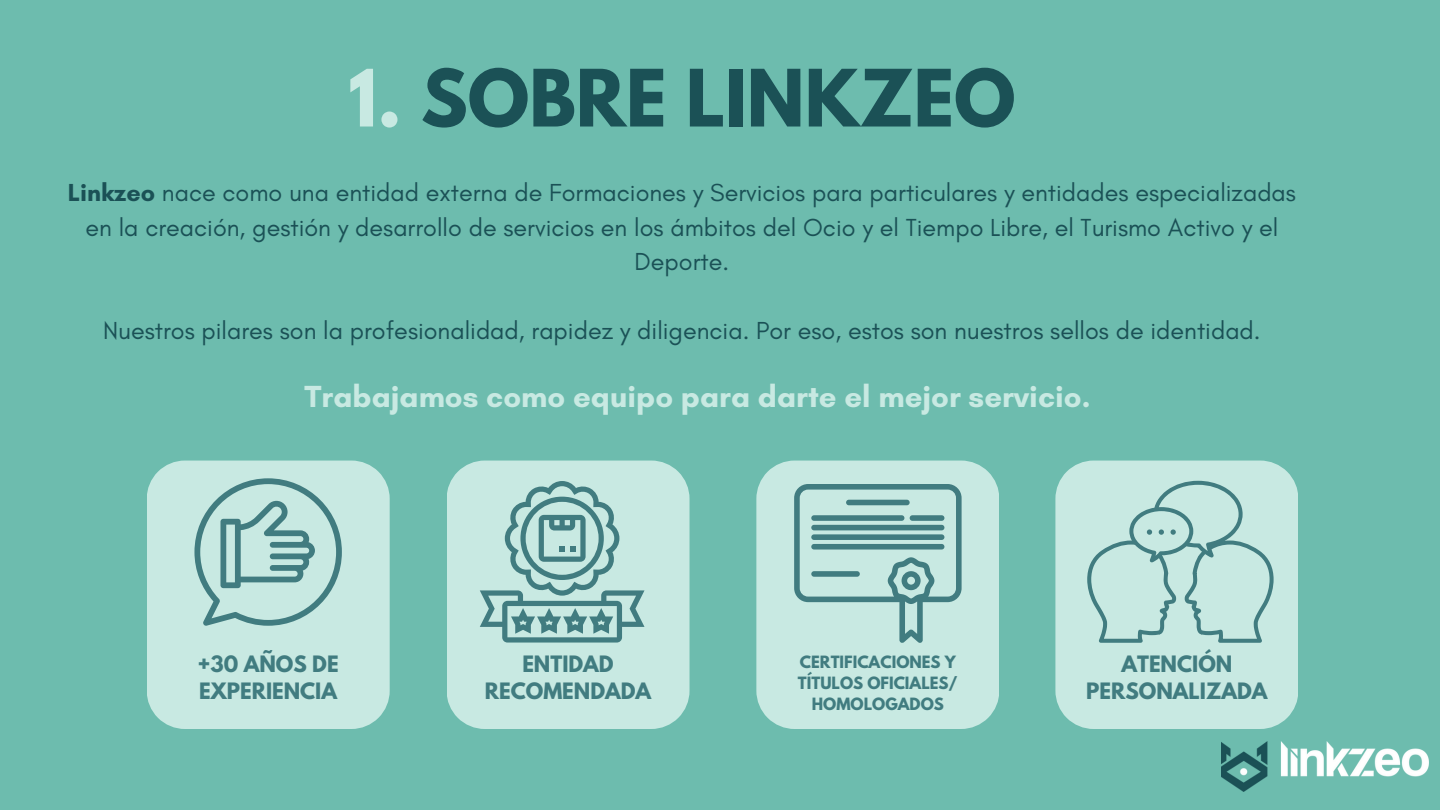
<style>
.page{position:relative;width:1440px;height:810px;background:#6dbcae}
.page>*{position:absolute;margin:0;border:0;box-sizing:border-box;transform-origin:0 0}
.t1{font:700 70px "League Spartan";color:#1b5156}
.t2{font:700 31.1px "Glacial Indifference";color:#c8e9e2}
.t3{font:25.1px/34.5px "Glacial Indifference";color:#1b5156;text-align:center}
.t4{font:700 20px/27.8px "League Spartan";color:#417c80;text-align:center}
.t5{font:700 15px/21px "League Spartan";color:#417c80;text-align:center}
.s1{color:#c8e9e2}
.s2{font-weight:700}
</style>
<div class="page">
<img style="left:1221px;top:741px;width:208px;height:51px">
<div style="left:147px;top:461px;width:243px;height:268px;background:#c8e9e2"></div>
<svg style="left:194px;top:478px;width:148px;height:148px;background:#a5cdc9"></svg>
<div style="left:447px;top:461px;width:243px;height:268px;background:#c8e9e2"></div>
<svg style="left:480px;top:481px;width:165px;height:162px;background:#9fc8c4"></svg>
<div style="left:756px;top:461px;width:243px;height:268px;background:#c8e9e2"></div>
<svg style="left:794px;top:484px;width:167px;height:159px;background:#a0c9c5"></svg>
<div style="left:1055px;top:461px;width:243px;height:268px;background:#c8e9e2"></div>
<svg style="left:1086px;top:481px;width:189px;height:162px;background:#b8dcd6"></svg>
<h3 class="t1" style="left:348px;top:64px;width:669px"><span class="s1">1.</span> SOBRE LINKZEO</h3>
<h2 class="t3" style="left:68px;top:175px;width:1230px"><span class="s2">Linkzeo</span> nace como una entidad externa de Formaciones y Servicios para particulares y entidades especializadas en la creación, gestión y desarrollo de servicios en los ámbitos del Ocio y el Tiempo Libre, el Turismo Activo y el<br>Deporte.</h2>
<h2 class="t3" style="left:103px;top:313px;width:1159px">Nuestros pilares son la profesionalidad, rapidez y diligencia. Por eso, estos son nuestros sellos de identidad.</h2>
<p class="t2" style="left:305px;top:378px;width:787px">Trabajamos como equipo para darte el mejor servicio.</p>
<h4 class="t4" style="left:198px;top:652px;width:142px;text-align:left">+30 AÑOS DE<br>EXPERIENCIA</h4>
<p class="t4" style="left:485px;top:652px;width:168px">ENTIDAD<br>RECOMENDADA</p>
<h4 class="t5" style="left:798px;top:653px;width:161px">CERTIFICACIONES Y<br>TÍTULOS OFICIALES/<br>HOMOLOGADOS</h4>
<p class="t4" style="left:1086px;top:652px;width:183px">ATENCIÓN<br>PERSONALIZADA</p>
</div>
